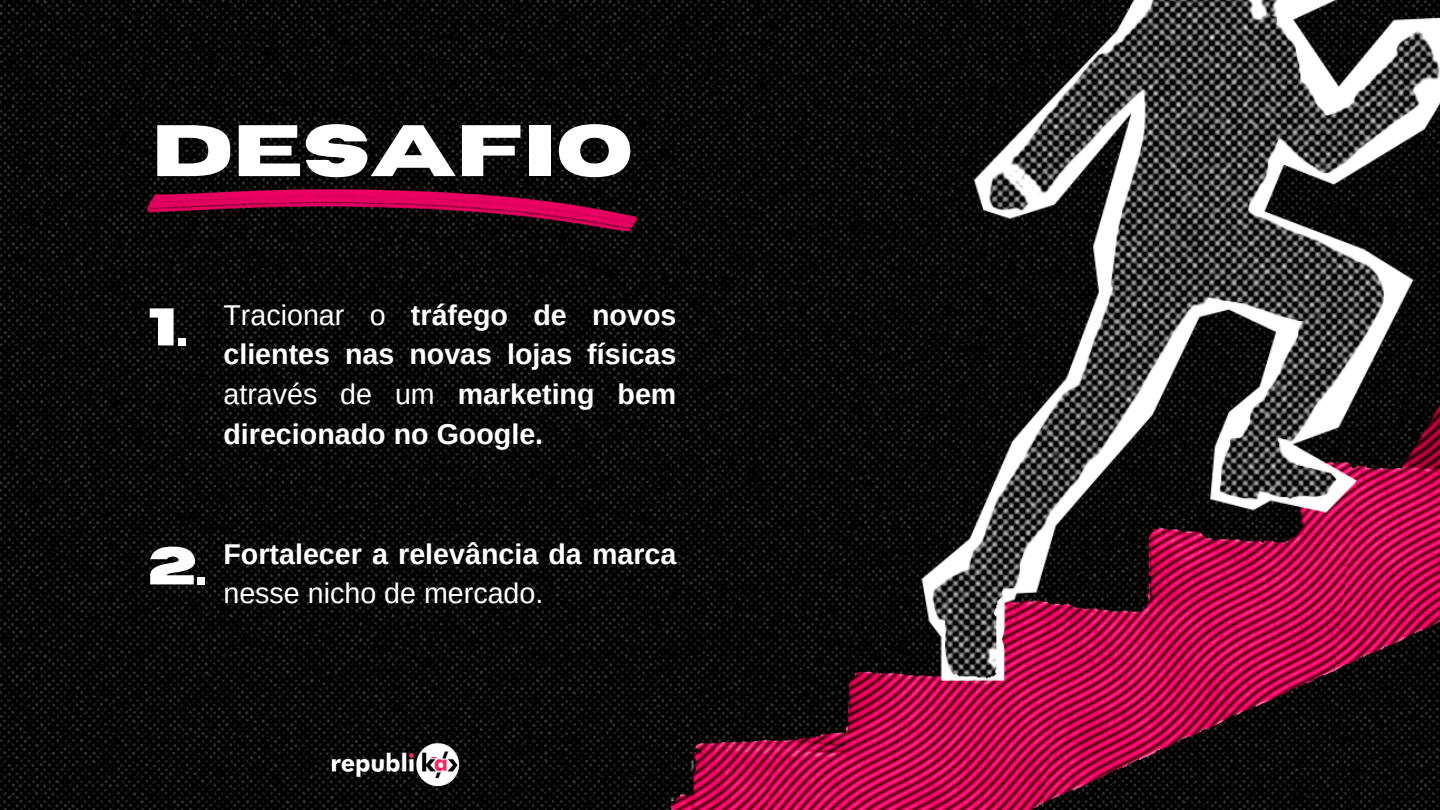
<style>
.page{position:relative;width:1440px;height:810px;background:#fff}
.page>*{position:absolute;margin:0;border:0;box-sizing:border-box;transform-origin:0 0}
.t1{font:700 72.7px "Horizon";color:#fff}
.t2{font:700 52.8px "Horizon";color:#fff}
.t3{font:700 28.6px/39.8px "Arimo";color:#fff}
.s1{font-weight:400}
</style>
<div class="page">
<img style="left:0;top:0;width:81px;height:810px">
<img style="left:81px;top:0;width:1359px;height:810px">
<p class="t1" style="left:152px;top:115px;width:483px">DESAFIO</p>
<p class="t2" style="left:148px;top:301px;width:40px">1.</p>
<p class="t3" style="left:223px;top:295px;width:454px;text-align:justify"><span class="s1">Tracionar o</span> tráfego de novos clientes nas novas lojas físicas <span class="s1">através de um</span> marketing bem direcionado no Google.</p>
<p class="t2" style="left:148px;top:540px;width:59px">2.</p>
<p class="t3" style="left:223px;top:534px;width:454px">Fortalecer a relevância da marca <span class="s1">nesse nicho de mercado.</span></p>
</div>
